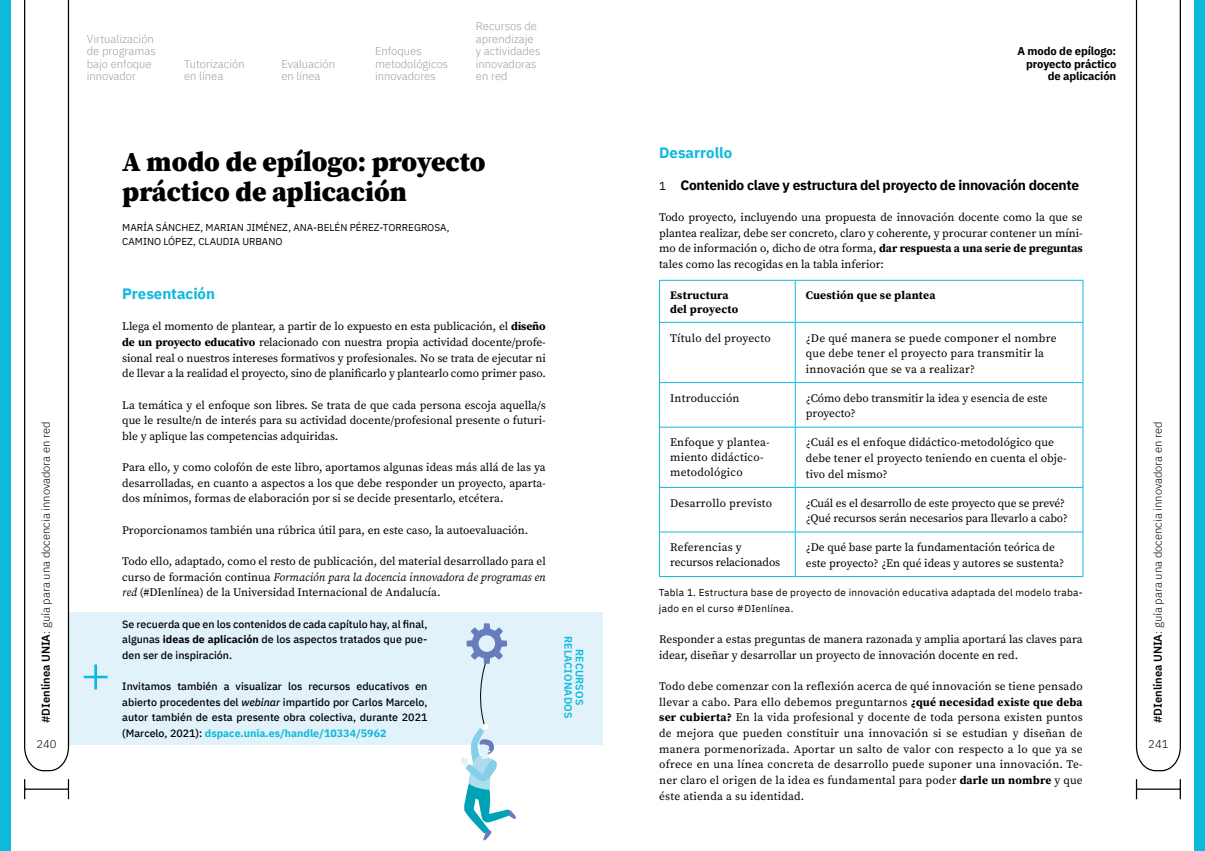
<style>
.page{position:relative;width:1205px;height:851px;background:#fff}
.page>*{position:absolute;margin:0;border:0;box-sizing:border-box;transform-origin:0 0}
.Tit_1{font:900 27.5px/30px "Source Serif Pro";color:#000}
.Tit_2{font:700 15px "IBM Plex Sans";color:#0db9dd}
.Numeración{font:700 13.75px "IBM Plex Sans";letter-spacing:-.02em;color:#000}
.Texto_general{font:11.5px/15.6px "Source Serif Pro";color:#000;text-align:justify}
.Viñetas{font:11.5px/15.6px "Source Serif Pro";color:#000}
.Viñetas-2{font:11.5px/15.6px "Source Serif Pro";letter-spacing:.02em;color:#000}
.Tabla_texto{font:11.5px/15px "Source Serif Pro";letter-spacing:.02em;color:#000}
.Tabla_encabezado{font:700 11.5px/13.1px "Source Serif Pro";letter-spacing:.015em;color:#000}
.Tabla_texto-2{font:11.5px/15px "Source Serif Pro";letter-spacing:-.01em;color:#000}
.t1{font:300 11.25px/12.5px "IBM Plex Sans";color:#9d9d9c}
.t2{font:300 11.25px "IBM Plex Sans";color:#000}
.Folio_general{font:700 11.25px/12.5px "IBM Plex Sans";letter-spacing:-.01em;color:#000;text-align:right}
.Texto_apartado{font:500 10.62px/15.6px "IBM Plex Sans";color:#000;text-align:justify}
.Texto_general-2{font:600 10.62px/11.2px "IBM Plex Sans";letter-spacing:.01em;color:#0db9dd;text-align:center}
.Pie{font:10px/15.6px "IBM Plex Sans";letter-spacing:.03em;color:#000}
.Firma{font:10px/13.8px "IBM Plex Sans";color:#000}
.s1{font-weight:600}
.s2{font-weight:700}
.s3{font-style:italic}
.s4{font-weight:700;color:#0db9dd}
.s5{font-weight:400;font-size:11.5px}
</style>
<div class="page">
<div style="left:0;top:0;width:11px;height:850px;background:#0db9dd"></div>
<div style="left:1194px;top:0;width:11px;height:850px;background:#0db9dd"></div>
<div style="left:49px;top:611px;width:553px;height:133px;background:#e1f2fa"></div>
<svg style="left:84px;top:664px;width:24px;height:25px"></svg>
<hr style="left:659px;top:280px;width:136px;height:1px;background:#0db9dd">
<hr style="left:659px;top:280px;width:1px;height:42px;background:#0db9dd">
<hr style="left:795px;top:280px;width:288px;height:1px;background:#0db9dd">
<hr style="left:795px;top:280px;width:1px;height:42px;background:#0db9dd">
<hr style="left:1082px;top:280px;width:1px;height:42px;background:#0db9dd">
<hr style="left:659px;top:322px;width:136px;height:1px;background:#0db9dd">
<hr style="left:659px;top:322px;width:1px;height:60px;background:#0db9dd">
<hr style="left:795px;top:322px;width:288px;height:1px;background:#0db9dd">
<hr style="left:795px;top:322px;width:1px;height:60px;background:#0db9dd">
<hr style="left:1082px;top:322px;width:1px;height:60px;background:#0db9dd">
<hr style="left:659px;top:382px;width:136px;height:1px;background:#0db9dd">
<hr style="left:659px;top:383px;width:1px;height:44px;background:#0db9dd">
<hr style="left:795px;top:382px;width:288px;height:1px;background:#0db9dd">
<hr style="left:795px;top:383px;width:1px;height:44px;background:#0db9dd">
<hr style="left:1082px;top:383px;width:1px;height:44px;background:#0db9dd">
<hr style="left:659px;top:427px;width:136px;height:1px;background:#0db9dd">
<hr style="left:659px;top:427px;width:1px;height:60px;background:#0db9dd">
<hr style="left:795px;top:427px;width:288px;height:1px;background:#0db9dd">
<hr style="left:795px;top:427px;width:1px;height:60px;background:#0db9dd">
<hr style="left:1082px;top:427px;width:1px;height:60px;background:#0db9dd">
<hr style="left:659px;top:487px;width:136px;height:1px;background:#0db9dd">
<hr style="left:659px;top:487px;width:1px;height:44px;background:#0db9dd">
<hr style="left:795px;top:487px;width:288px;height:1px;background:#0db9dd">
<hr style="left:795px;top:487px;width:1px;height:44px;background:#0db9dd">
<hr style="left:1082px;top:487px;width:1px;height:44px;background:#0db9dd">
<hr style="left:659px;top:531px;width:136px;height:1px;background:#0db9dd">
<hr style="left:659px;top:532px;width:1px;height:44px;background:#0db9dd">
<hr style="left:795px;top:531px;width:288px;height:1px;background:#0db9dd">
<hr style="left:795px;top:532px;width:1px;height:44px;background:#0db9dd">
<hr style="left:1082px;top:532px;width:1px;height:44px;background:#0db9dd">
<hr style="left:659px;top:576px;width:136px;height:1px;background:#0db9dd">
<hr style="left:795px;top:576px;width:288px;height:1px;background:#0db9dd">
<svg style="left:461px;top:623px;width:55px;height:217px"></svg>
<svg style="left:24px;top:0;width:46px;height:771px"></svg>
<svg style="left:68px;top:779px;width:1px;height:20px"></svg>
<svg style="left:24px;top:779px;width:1px;height:20px"></svg>
<hr style="left:25px;top:788px;width:43px;height:1px;background:#000">
<svg style="left:1135px;top:0;width:46px;height:771px"></svg>
<hr style="left:1179px;top:779px;width:2px;height:20px;background:#000">
<svg style="left:1136px;top:779px;width:1px;height:20px"></svg>
<hr style="left:1136px;top:788px;width:44px;height:1px;background:#000">
<p class="t2" style="left:37px;top:723px;width:303px;rotate:-90deg"><span class="s1">#DIenlínea UNIA</span>: guía para una docencia innovadora en red</p>
<p class="t2" style="left:36px;top:735px;width:22px">240</p>
<p class="t1" style="left:87px;top:32px;width:70px">Virtualización de programas bajo enfoque innovador</p>
<p class="t1" style="left:184px;top:57px;width:62px">Tutorización en línea</p>
<p class="t1" style="left:281px;top:57px;width:55px">Evaluación en línea</p>
<p class="t1" style="left:375px;top:44px;width:75px">Enfoques metodológicos innovadores</p>
<p class="t1" style="left:476px;top:19px;width:66px">Recursos de aprendizaje y actividades innovadoras en red</p>
<p class="Tit_1" style="left:122px;top:146px;width:365px">A modo de epílogo: proyecto práctico de aplicación</p>
<p class="Firma" style="left:122px;top:220px;width:329px">MARÍA SÁNCHEZ, MARIAN JIMÉNEZ, ANA-BELÉN PÉREZ-TORREGROSA,<br>CAMINO LÓPEZ, CLAUDIA URBANO</p>
<p class="Tit_2" style="left:122px;top:282px;width:94px">Presentación</p>
<p class="Texto_general" style="left:122px;top:319px;width:425px">Llega el momento de plantear, a partir de lo expuesto en esta publicación, el <span class="s2">diseño de un proyecto educativo</span> relacionado con nuestra propia actividad docente/profe&shy;sional real o nuestros intereses formativos y profesionales. No se trata de ejecutar ni de llevar a la realidad el proyecto, sino de planificarlo y plantearlo como primer paso.</p>
<p class="Texto_general" style="left:122px;top:397px;width:425px">La temática y el enfoque son libres. Se trata de que cada persona escoja aquella/s que le resulte/n de interés para su actividad docente/profesional presente o futuri&shy;ble y aplique las competencias adquiridas.</p>
<p class="Texto_general" style="left:122px;top:459px;width:425px">Para ello, y como colofón de este libro, aportamos algunas ideas más allá de las ya desarrolladas, en cuanto a aspectos a los que debe responder un proyecto, aparta&shy;dos mínimos, formas de elaboración por si se decide presentarlo, etcétera.</p>
<p class="Texto_general" style="left:122px;top:522px;width:407px">Proporcionamos también una rúbrica útil para, en este caso, la autoevaluación.</p>
<p class="Texto_general" style="left:122px;top:553px;width:425px">Todo ello, adaptado, como el resto de publicación, del material desarrollado para el curso de formación continua <span class="s3">Formación para la docencia innovadora de programas en red</span> (#DIenlínea) de la Universidad Internacional de Andalucía.</p>
<p class="Texto_apartado" style="left:122px;top:615px;width:307px">Se recuerda que en los contenidos de cada capítulo hay, al final, algunas <span class="s2">ideas de aplicación</span> de los aspectos tratados que pue&shy;den ser de inspiración.</p>
<p class="Texto_apartado" style="left:122px;top:677px;width:307px">Invitamos también a visualizar los recursos educativos en abierto procedentes del <span class="s3">webinar</span> impartido por Carlos Marcelo, autor también de esta presente obra colectiva, durante 2021 (Marcelo, 2021): <span class="s4">dspace.unia.es/handle/10334/5962</span></p>
<p class="Texto_general-2" style="left:586px;top:635px;width:84px;rotate:90deg">RECURSOS<br>RELACIONADOS</p>
<p class="Folio_general" style="left:1017px;top:44px;width:100px">A modo de epílogo: proyecto práctico de aplicación</p>
<p class="Tit_2" style="left:659px;top:141px;width:74px">Desarrollo</p>
<p class="Numeración" style="left:659px;top:174px;width:421px"><span class="s5">1</span> Contenido clave y estructura del proyecto de innovación docente</p>
<p class="Texto_general" style="left:659px;top:209px;width:425px">Todo proyecto, incluyendo una propuesta de innovación docente como la que se plantea realizar, debe ser concreto, claro y coherente, y procurar contener un míni&shy;mo de información o, dicho de otra forma, <span class="s2">dar respuesta a una serie de preguntas </span>tales como las recogidas en la tabla inferior:</p>
<p class="Tabla_encabezado" style="left:670px;top:289px;width:70px">Estructura del proyecto</p>
<p class="Tabla_encabezado" style="left:806px;top:289px;width:131px">Cuestión que se plantea</p>
<p class="Tabla_texto" style="left:670px;top:330px;width:102px">Título del proyecto</p>
<p class="Viñetas-2" style="left:806px;top:330px;width:252px">¿De qué manera se puede componer el nombre que debe tener el proyecto para transmitir la innovación que se va a realizar?</p>
<p class="Tabla_texto" style="left:670px;top:390px;width:71px">Introducción</p>
<p class="Viñetas" style="left:806px;top:390px;width:243px">¿Cómo debo transmitir la idea y esencia de este proyecto?</p>
<p class="Tabla_texto" style="left:670px;top:435px;width:101px">Enfoque y plantea&shy;miento didáctico&shy;metodológico</p>
<p class="Viñetas" style="left:806px;top:434px;width:262px">¿Cuál es el enfoque didáctico-metodológico que debe tener el proyecto teniendo en cuenta el obje&shy;tivo del mismo?</p>
<p class="Tabla_texto" style="left:670px;top:495px;width:104px">Desarrollo previsto</p>
<p class="Viñetas" style="left:806px;top:495px;width:263px">¿Cuál es el desarrollo de este proyecto que se prevé? ¿Qué recursos serán necesarios para llevarlo a cabo?</p>
<p class="Tabla_texto-2" style="left:670px;top:539px;width:112px">Referencias y recursos relacionados</p>
<p class="Viñetas" style="left:806px;top:539px;width:260px">¿De qué base parte la fundamentación teórica de este proyecto? ¿En qué ideas y autores se sustenta?</p>
<p class="Pie" style="left:659px;top:584px;width:425px">Tabla 1. Estructura base de proyecto de innovación educativa adaptada del modelo traba&shy;jado en el curso #DIenlínea.</p>
<p class="Texto_general" style="left:659px;top:631px;width:425px">Responder a estas preguntas de manera razonada y amplia aportará las claves para idear, diseñar y desarrollar un proyecto de innovación docente en red.</p>
<p class="Texto_general" style="left:659px;top:678px;width:425px">Todo debe comenzar con la reflexión acerca de qué innovación se tiene pensado llevar a cabo. Para ello debemos preguntarnos <span class="s2">¿qué necesidad existe que deba ser cubierta?</span> En la vida profesional y docente de toda persona existen puntos de mejora que pueden constituir una innovación si se estudian y diseñan de manera pormenorizada. Aportar un salto de valor con respecto a lo que ya se ofrece en una línea concreta de desarrollo puede suponer una innovación. Te&shy;ner claro el origen de la idea es fundamental para poder <span class="s2">darle un nombre</span> y que éste atienda a su identidad.</p>
<p class="t2" style="left:1149px;top:723px;width:303px;rotate:-90deg"><span class="s1">#DIenlínea UNIA</span>: guía para una docencia innovadora en red</p>
<p class="t2" style="left:1148px;top:735px;width:22px">241</p>
</div>
